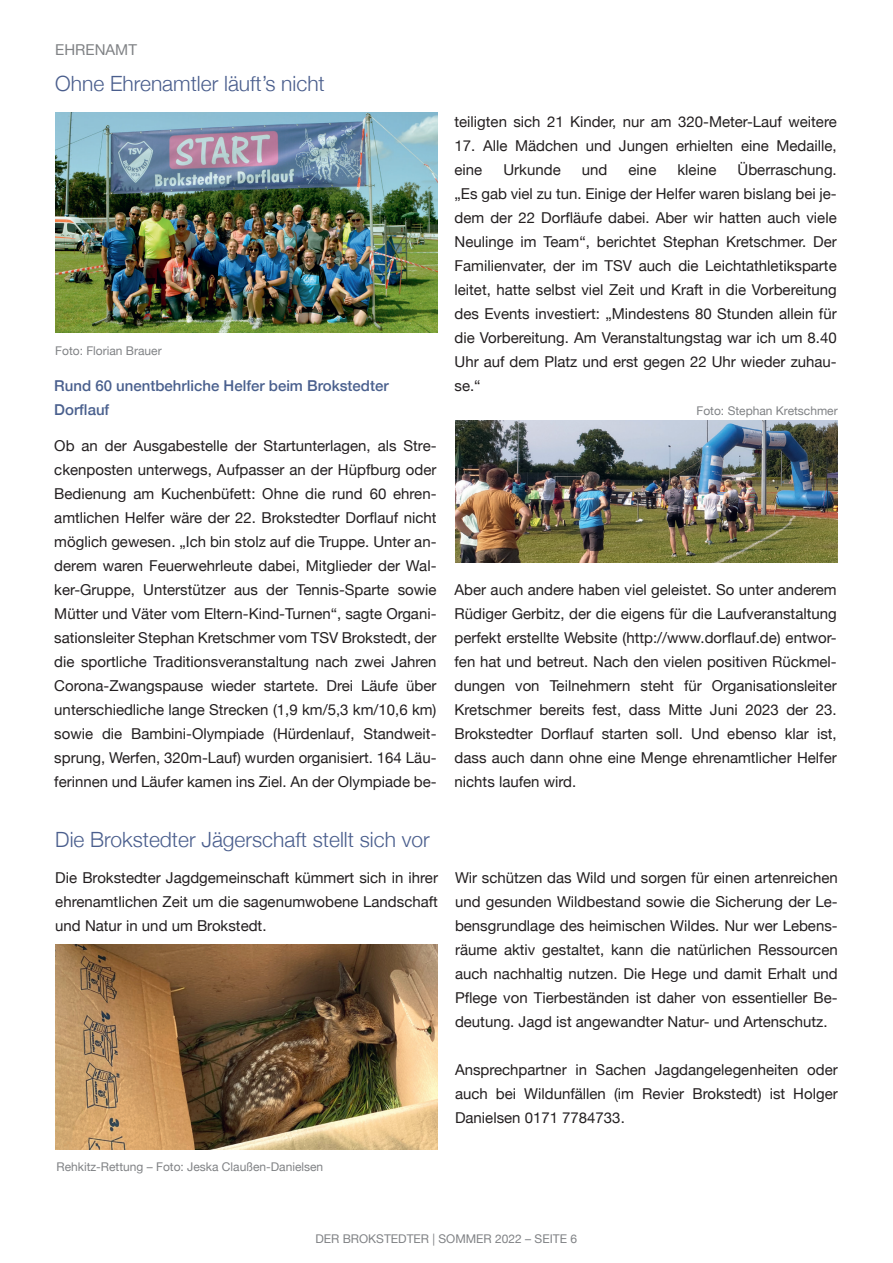
<style>
.page{position:relative;width:893px;height:1263px;background:#fff}
.page>*{position:absolute;margin:0;border:0;box-sizing:border-box;transform-origin:0 0}
.t1{font:300 21px "Helvetica Neue";color:#4a5e8d}
.t2{font:15px/24px "Helvetica Neue";color:#231f20;text-align:justify}
.t3{font:500 15px/24px "Helvetica Neue";color:#4a608e}
.t4{font:15px "Helvetica Neue";color:#808285}
.t5{font:12px "Helvetica Neue";color:#808285}
</style>
<div class="page">
<img style="left:55px;top:944px;width:383px;height:206px">
<img style="left:55px;top:112px;width:383px;height:221px">
<img style="left:455px;top:421px;width:383px;height:142px">
<p class="t4" style="left:55px;top:38px;width:83px">EHRENAMT</p>
<h1 class="t1" style="left:55px;top:66px;width:271px">Ohne Ehrenamtler läuft’s nicht</h1>
<p class="t5" style="left:55px;top:342px;width:108px">Foto: Florian Brauer</p>
<p class="t3" style="left:54px;top:372px;width:336px">Rund 60 unentbehrliche Helfer beim Brokstedter<br>Dorflauf</p>
<p class="t2" style="left:54px;top:434px;width:384px">Ob an der Ausgabestelle der Startunterlagen, als Stre&shy;ckenposten unterwegs, Aufpasser an der Hüpfburg oder Bedienung am Kuchenbüfett: Ohne die rund 60 ehren&shy;amtlichen Helfer wäre der 22. Brokstedter Dorflauf nicht möglich gewesen. „Ich bin stolz auf die Truppe. Unter an&shy;derem waren Feuerwehrleute dabei, Mitglieder der Wal&shy;ker-Gruppe, Unterstützer aus der Tennis-Sparte sowie Mütter und Väter vom Eltern-Kind-Turnen“, sagte Organi&shy;sationsleiter Stephan Kretschmer vom TSV Brokstedt, der die sportliche Traditionsveranstaltung nach zwei Jahren Corona-Zwangspause wieder startete. Drei Läufe über unterschiedliche lange Strecken (1,9 km/5,3 km/10,6 km) sowie die Bambini-Olympiade (Hürdenlauf, Standweit&shy;sprung, Werfen, 320m-Lauf) wurden organisiert. 164 Läu&shy;ferinnen und Läufer kamen ins Ziel. An der Olympiade be-</p>
<h1 class="t1" style="left:55px;top:822px;width:376px">Die Brokstedter Jägerschaft stellt sich vor</h1>
<p class="t2" style="left:455px;top:110px;width:384px">teiligten sich 21 Kinder, nur am 320-Meter-Lauf weitere</p>
<p class="t2" style="left:455px;top:134px;width:384px">17. Alle Mädchen und Jungen erhielten eine Medaille, eine</p>
<p class="t2" style="left:455px;top:158px;width:384px;text-indent:283px">Überraschung. „Es gab viel zu tun. Einige der Helfer waren bislang bei je&shy;dem der 22 Dorfläufe dabei. Aber wir hatten auch viele Neulinge im Team“, berichtet Stephan Kretschmer. Der Familienvater, der im TSV auch die Leichtathletiksparte leitet, hatte selbst viel Zeit und Kraft in die Vorbereitung des Events investiert: „Mindestens 80 Stunden allein für die Vorbereitung. Am Veranstaltungstag war ich um 8.40<br>Uhr auf dem Platz und erst gegen 22 Uhr wieder zuhau&shy;se.“</p>
<p class="t2" style="left:503px;top:158px;width:59px">Urkunde</p>
<p class="t2" style="left:582px;top:158px;width:27px">und</p>
<p class="t2" style="left:629px;top:158px;width:29px">eine</p>
<p class="t2" style="left:677px;top:158px;width:40px">kleine</p>
<p class="t5" style="left:696px;top:402px;width:143px">Foto: Stephan Kretschmer</p>
<p class="t2" style="left:455px;top:578px;width:384px">Aber auch andere haben viel geleistet. So unter anderem Rüdiger Gerbitz, der die eigens für die Laufveranstaltung perfekt erstellte Website (http://www.dorflauf.de) entwor&shy;fen hat und betreut. Nach den vielen positiven Rückmel&shy;dungen von Teilnehmern steht für Organisationsleiter Kretschmer bereits fest, dass Mitte Juni 2023 der 23.<br>Brokstedter Dorflauf starten soll. Und ebenso klar ist, dass auch dann ohne eine Menge ehrenamtlicher Helfer nichts laufen wird.</p>
<p class="t2" style="left:55px;top:866px;width:384px">Die Brokstedter Jagdgemeinschaft kümmert sich in ihrer ehrenamtlichen Zeit um die sagenumwobene Landschaft und Natur in und um Brokstedt.</p>
<p class="t2" style="left:455px;top:866px;width:384px">Wir schützen das Wild und sorgen für einen artenreichen und gesunden Wildbestand sowie die Sicherung der Le&shy;bensgrundlage des heimischen Wildes. Nur wer Lebens&shy;räume aktiv gestaltet, kann die natürlichen Ressourcen auch nachhaltig nutzen. Die Hege und damit Erhalt und Pflege von Tierbeständen ist daher von essentieller Be&shy;deutung. Jagd ist angewandter Natur- und Artenschutz.</p>
<p class="t2" style="left:455px;top:1058px;width:384px">Ansprechpartner in Sachen Jagdangelegenheiten oder auch bei Wildunfällen (im Revier Brokstedt) ist Holger Danielsen 0171 7784733.</p>
<p class="t5" style="left:57px;top:1158px;width:268px">Rehkitz-Rettung – Foto: Jeska Claußen-Danielsen</p>
<p class="t5" style="left:315px;top:1230px;width:263px">DER BROKSTEDTER | SOMMER 2022 – SEITE 6</p>
</div>
